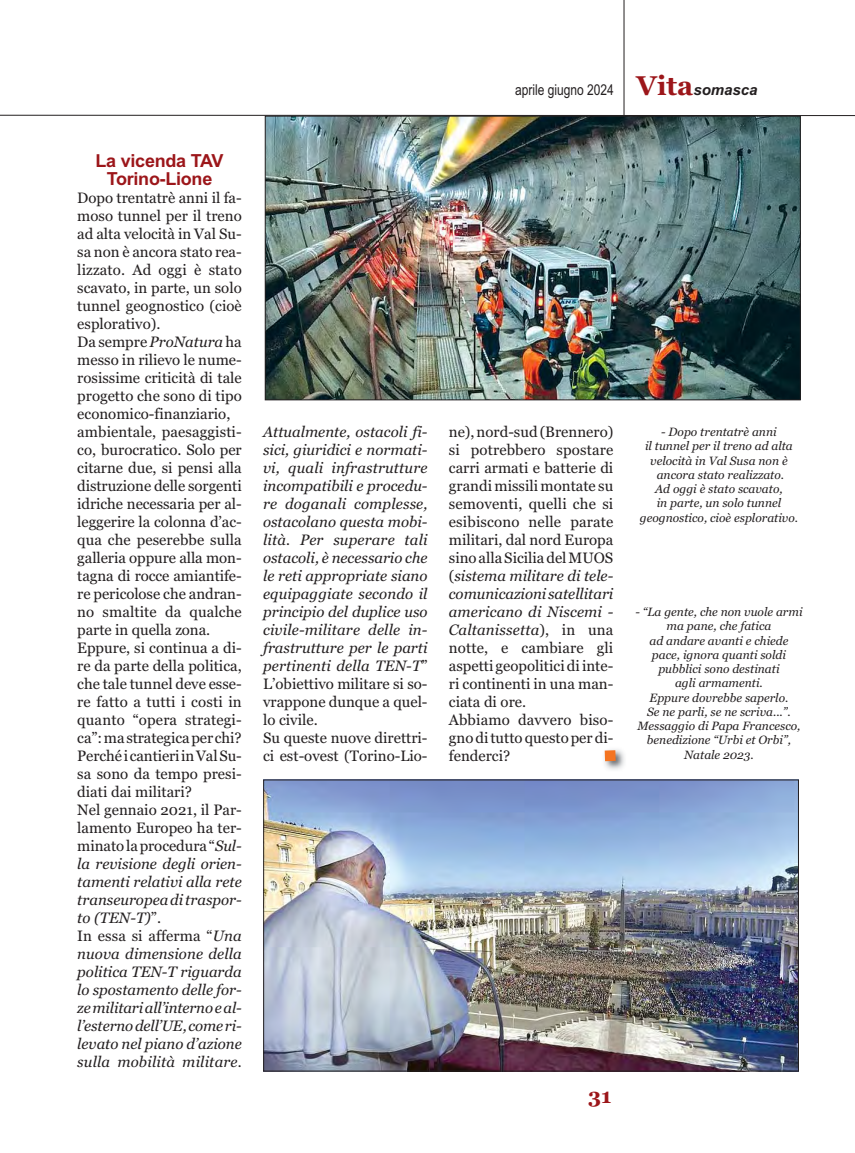
<style>
.page{position:relative;width:855px;height:1153px;background:#fff}
.page>*{position:absolute;margin:0;border:0;box-sizing:border-box;transform-origin:0 0}
.t1{font:700 21px "Georgia";color:#9c161a}
.t2{font:700 18px/18px "Arial";letter-spacing:-.015em;color:#9c161a;text-align:center}
.t3{font:15px/18px "Georgia";color:#231f20}
.t4{font:italic 15px/18px "Georgia";color:#231f20}
.t5{font:15px "Arial";color:#231f20;scale:.8 1}
.t6{font:italic 12px/14.2px "Georgia";color:#231f20;text-align:center}
.s1{font-family:"Georgia";font-weight:700;font-size:27px;color:#9c161a}
.s2{font-weight:700;font-style:italic}
.s3{font-style:italic}
.s4{font-style:normal}
</style>
<div class="page">
<svg style="left:0;top:115px;width:855px;height:1px"></svg>
<img style="left:267px;top:118px;width:531px;height:280px">
<div style="left:265px;top:116px;width:535px;height:284px;border:1px solid #231f20"></div>
<hr style="left:624px;top:0;width:1px;height:116px;background:#231f20">
<img style="left:604px;top:749px;width:21px;height:21px">
<div style="left:604px;top:750px;width:11px;height:11px;background:#f47421"></div>
<img style="left:265px;top:781px;width:531px;height:287px">
<div style="left:263px;top:779px;width:535px;height:291px;border:1px solid #231f20"></div>
<p class="t5" style="left:515px;top:84px;width:304px">aprile giugno 2024 <span class="s1">Vita</span><span class="s2">somasca</span></p>
<p class="t2" style="left:96px;top:153px;width:129px">La vicenda TAV<br>Torino-Lione</p>
<p class="t3" style="left:77px;top:189px;width:166px">Dopo trentatrè anni il fa&shy;moso tunnel per il treno ad alta velocità in Val Su&shy;sa non è ancora stato rea&shy;lizzato. Ad oggi è stato scavato, in parte, un solo tunnel geognostico (cioè esplorativo).<br>Da sempre <span class="s3">ProNatura</span> ha messo in rilievo le nume&shy;rosissime criticità di tale progetto che sono di tipo economico-finanziario, ambientale, paesaggisti&shy;co, burocratico. Solo per citarne due, si pensi alla distruzione delle sorgenti idriche necessaria per al&shy;leggerire la colonna d’ac&shy;qua che peserebbe sulla galleria oppure alla mon&shy;tagna di rocce amiantife&shy;re pericolose che andran&shy;no smaltite da qualche parte in quella zona.<br>Eppure, si continua a di&shy;re da parte della politica, che tale tunnel deve esse&shy;re fatto a tutti i costi in quanto “opera strategi&shy;ca”: ma strategica per chi?<br>Perché i cantieri in Val Su&shy;sa sono da tempo presi&shy;diati dai militari?<br>Nel gennaio 2021, il Par&shy;lamento Europeo ha ter&shy;minato la procedura “<span class="s3">Sul&shy;la revisione degli orien&shy;tamenti relativi alla rete transeuropea di traspor&shy;to (TEN-T)</span>”.<br>In essa si afferma “<span class="s3">Una nuova dimensione della politica TEN-T riguarda lo spostamento delle for&shy;ze militari all’interno e al&shy;l’esterno dell’UE, come ri&shy;levato nel piano d’azione sulla mobilità militare.</span></p>
<p class="t4" style="left:263px;top:423px;width:166px">Attualmente, ostacoli fi&shy;sici, giuridici e normati&shy;vi, quali infrastrutture incompatibili e procedu&shy;re doganali complesse, ostacolano questa mobi&shy;lità. Per superare tali ostacoli, è necessario che le reti appropriate siano equipaggiate secondo il principio del duplice uso civile-militare delle in&shy;frastrutture per le parti pertinenti della TEN-T<span class="s4">”<br>L’obiettivo militare si so&shy;vrappone dunque a quel&shy;lo civile.<br>Su queste nuove direttri&shy;ci est-ovest (Torino-Lio-</span></p>
<p class="t3" style="left:449px;top:423px;width:166px">ne), nord-sud (Brennero) si potrebbero spostare carri armati e batterie di grandi missili montate su semoventi, quelli che si esibiscono nelle parate militari, dal nord Europa sino alla Sicilia del MUOS (<span class="s3">sistema militare di tele&shy;comunicazioni satellitari americano di Niscemi -<br>Caltanissetta</span>), in una notte, e cambiare gli aspetti geopolitici di inte&shy;ri continenti in una man&shy;ciata di ore.<br>Abbiamo davvero biso&shy;gno di tutto questo per di&shy;fenderci?</p>
<h1 class="t1" style="left:588px;top:1087px;width:25px">31</h1>
<p class="t6" style="left:640px;top:425px;width:160px">- Dopo trentatrè anni<br>il tunnel per il treno ad alta velocità in Val Susa non è ancora stato realizzato.<br>Ad oggi è stato scavato,<br>in parte, un solo tunnel geognostico, cioè esplorativo.</p>
<p class="t6" style="left:635px;top:605px;width:169px">- “La gente, che non vuole armi ma pane, che fatica<br>ad andare avanti e chiede pace, ignora quanti soldi pubblici sono destinati<br>agli armamenti.<br>Eppure dovrebbe saperlo.<br>Se ne parli, se ne scriva...”.<br>Messaggio di Papa Francesco, benedizione “Urbi et Orbi”,<br>Natale 2023.</p>
</div>
